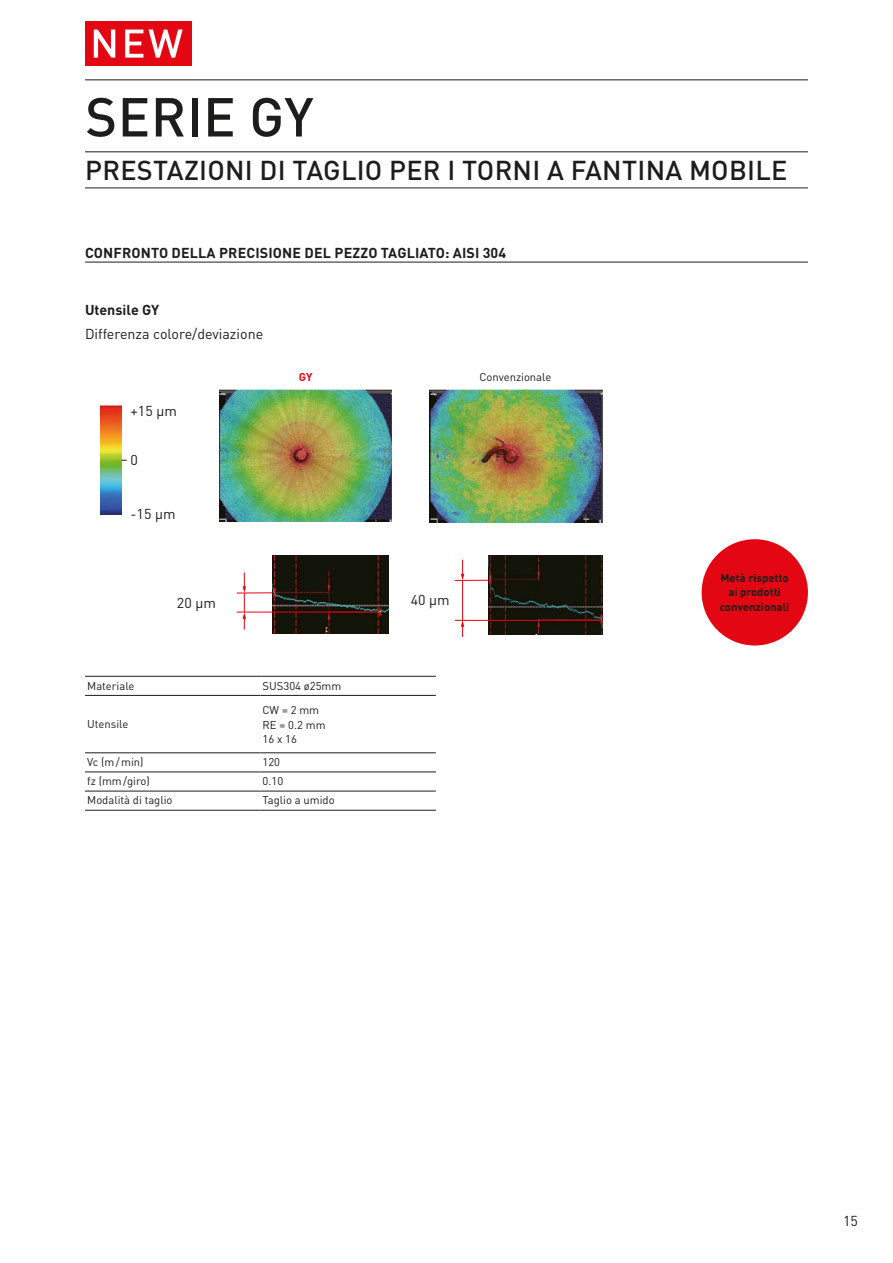
<style>
.page{position:relative;width:893px;height:1263px;background:#fff}
.page>*{position:absolute;margin:0;border:0;box-sizing:border-box;transform-origin:0 0}
.t1{font:500 54px "DIN Pro";letter-spacing:.01em;color:#1d1d1b}
.t2{font:500 27px "DIN Pro";letter-spacing:.01em;color:#1d1d1b}
.t3{font:700 14.25px "DIN Pro";letter-spacing:.01em;color:#1d1d1b}
.t4{font:14.25px "DIN Pro";color:#1d1d1b}
.t5{font:11.25px/19.2px "DIN Pro";color:#1d1d1b}
.t6{font:700 11.25px/14.2px "DIN Pro";color:#1d1d1b;text-align:center}
.t7{font:700 11.25px "DIN Pro";color:#e30613}
</style>
<div class="page">
<div style="left:702px;top:539px;width:106px;height:106px;background:#e30613;border-radius:50%"></div>
<hr style="left:260px;top:772px;width:176px;height:1px;background:#1d1d1b">
<hr style="left:260px;top:791px;width:176px;height:1px;background:#1d1d1b">
<hr style="left:85px;top:772px;width:175px;height:1px;background:#1d1d1b">
<hr style="left:85px;top:791px;width:175px;height:1px;background:#1d1d1b">
<hr style="left:85px;top:695px;width:175px;height:1px;background:#1d1d1b">
<hr style="left:85px;top:752px;width:175px;height:1px;background:#1d1d1b">
<hr style="left:260px;top:695px;width:176px;height:1px;background:#1d1d1b">
<hr style="left:260px;top:752px;width:176px;height:1px;background:#1d1d1b">
<hr style="left:85px;top:676px;width:175px;height:1px;background:#1d1d1b">
<hr style="left:260px;top:676px;width:176px;height:1px;background:#1d1d1b">
<hr style="left:85px;top:810px;width:175px;height:1px;background:#1d1d1b">
<hr style="left:260px;top:810px;width:176px;height:1px;background:#1d1d1b">
<img style="left:488px;top:556px;width:114px;height:79px">
<img style="left:101px;top:406px;width:21px;height:109px">
<img style="left:219px;top:389px;width:173px;height:133px">
<img style="left:430px;top:389px;width:172px;height:133px">
<img style="left:272px;top:556px;width:117px;height:78px">
<hr style="left:237px;top:592px;width:36px;height:1px;background:#e30613">
<hr style="left:237px;top:612px;width:142px;height:1px;background:#e30613">
<svg style="left:243px;top:572px;width:3px;height:58px"></svg>
<hr style="left:455px;top:580px;width:36px;height:1px;background:#e30613">
<hr style="left:455px;top:620px;width:146px;height:1px;background:#e30613">
<svg style="left:461px;top:620px;width:3px;height:17px"></svg>
<hr style="left:462px;top:580px;width:1px;height:40px;background:#e30613">
<svg style="left:461px;top:560px;width:3px;height:20px"></svg>
<div style="left:85px;top:21px;width:106px;height:45px;background:#e30613"></div>
<svg style="left:94px;top:30px;width:21px;height:28px"></svg>
<svg style="left:125px;top:30px;width:58px;height:28px"></svg>
<hr style="left:85px;top:79px;width:723px;height:1px;background:#1d1d1b">
<hr style="left:85px;top:151px;width:723px;height:1px;background:#1d1d1b">
<hr style="left:85px;top:262px;width:723px;height:1px;background:#1d1d1b">
<hr style="left:85px;top:188px;width:723px;height:1px;background:#1d1d1b">
<h1 class="t1" style="left:85px;top:73px;width:230px">SERIE GY</h1>
<h2 class="t2" style="left:85px;top:148px;width:704px">PRESTAZIONI DI TAGLIO PER I TORNI A FANTINA MOBILE</h2>
<p class="t3" style="left:85px;top:240px;width:422px">CONFRONTO DELLA PRECISIONE DEL PEZZO TAGLIATO: AISI 304</p>
<p class="t3" style="left:85px;top:298px;width:76px">Utensile GY</p>
<p class="t4" style="left:85px;top:322px;width:180px">Differenza colore/deviazione</p>
<p class="t4" style="left:131px;top:399px;width:48px">+15 μm</p>
<p class="t4" style="left:131px;top:449px;width:9px">0</p>
<p class="t4" style="left:131px;top:503px;width:47px">-15 μm</p>
<p class="t7" style="left:299px;top:368px;width:15px">GY</p>
<p class="t4" style="left:177px;top:591px;width:40px">20 μm</p>
<p class="t4" style="left:411px;top:589px;width:40px">40 μm</p>
<p class="t5" style="left:87px;top:675px;width:49px">Materiale</p>
<p class="t5" style="left:263px;top:675px;width:80px">SUS304 ø25mm</p>
<p class="t5" style="left:87px;top:713px;width:43px">Utensile</p>
<p class="t5" style="left:263px;top:702px;width:64px;line-height:14.2px">CW = 2 mm<br>RE = 0.2 mm<br>16 x 16</p>
<p class="t5" style="left:87px;top:751px;width:87px">Vc (m/min)<br>fz (mm/giro)<br>Modalità di taglio</p>
<p class="t5" style="left:263px;top:751px;width:22px">120<br>0.10</p>
<p class="t5" style="left:263px;top:790px;width:74px">Taglio a umido</p>
<p class="t5" style="left:479px;top:366px;width:74px">Convenzionale</p>
<p class="t6" style="left:720px;top:570px;width:71px">Metà rispetto ai prodotti convenzionali</p>
<p class="t4" style="left:843px;top:1209px;width:16px">15</p>
</div>
